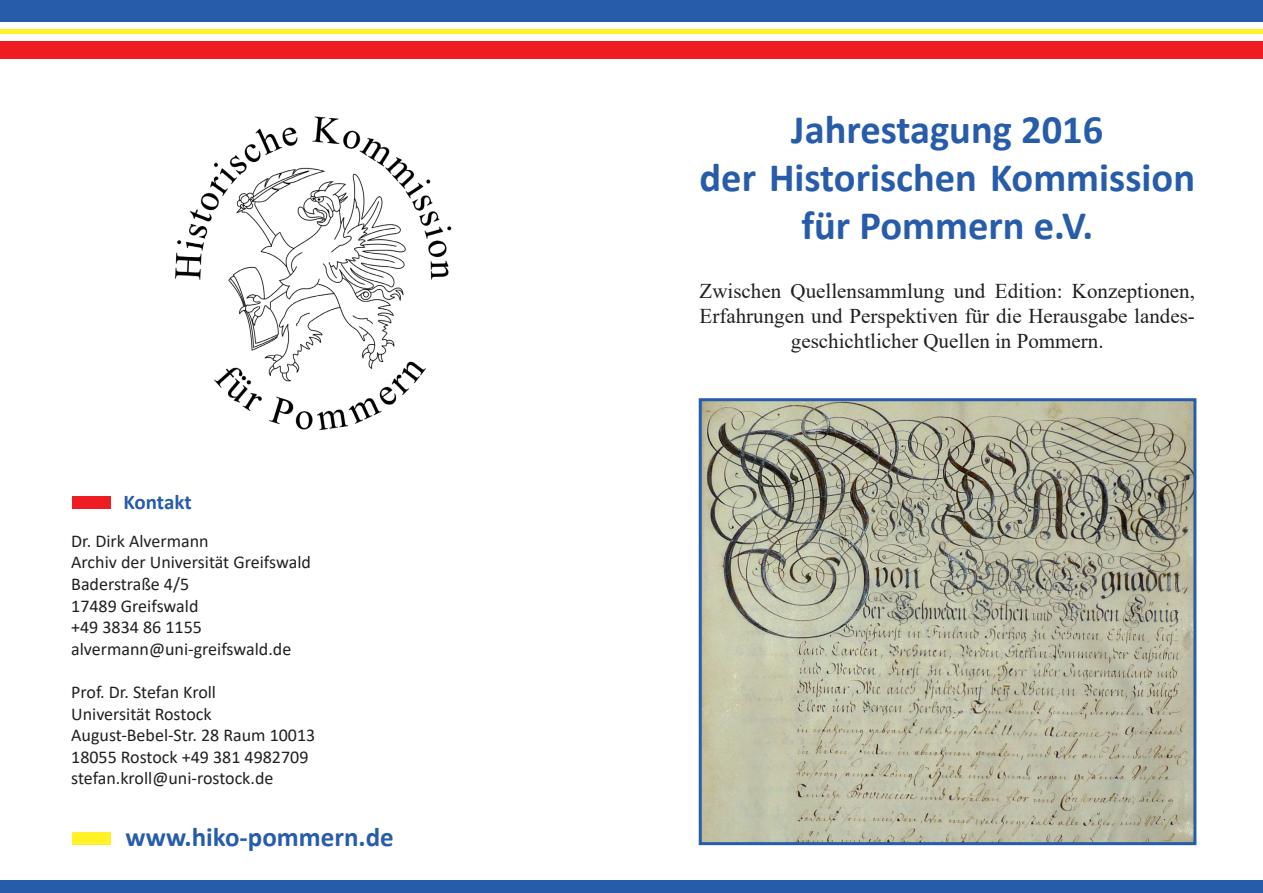
<style>
.page{position:relative;width:1263px;height:893px;background:#fff}
.page>*{position:absolute;margin:0;border:0;box-sizing:border-box;transform-origin:0 0}
.t1{font:700 40.5px/48px "Calibri";color:#275caa;text-align:center}
.t2{font:700 27px "Calibri";color:#275caa}
.t3{font:21px/25.2px "Times New Roman";color:#231f20;text-align:center}
.t4{font:700 21px "Calibri";letter-spacing:-.01em;color:#275caa}
.t5{font:18px/21.6px "Calibri";color:#231f20}
</style>
<div class="page">
<img style="left:703px;top:402px;width:489px;height:439px">
<div style="left:699px;top:398px;width:497px;height:447px;border:3px solid #275caa"></div>
<img style="left:175px;top:116px;width:277px;height:315px">
<div style="left:0;top:0;width:1263px;height:22px;background:#275caa"></div>
<hr style="left:0;top:30px;width:1263px;height:4px;background:#fff229">
<div style="left:0;top:42px;width:1263px;height:17px;background:#ee1d23"></div>
<div style="left:72px;top:496px;width:38px;height:13px;background:#ee1d23"></div>
<div style="left:72px;top:832px;width:38px;height:13px;background:#fff229"></div>
<div style="left:0;top:880px;width:1263px;height:13px;background:#275caa"></div>
<p class="t4" style="left:123px;top:487px;width:70px">Kontakt</p>
<p class="t5" style="left:71px;top:530px;width:241px">Dr. Dirk Alvermann<br>Archiv der Universität Greifswald<br>Baderstraße 4/5<br>17489 Greifswald<br>+49 3834 86 1155 alvermann@uni-greifswald.de</p>
<p class="t5" style="left:71px;top:681px;width:246px">Prof. Dr. Stefan Kroll<br>Universität Rostock<br>August-Bebel-Str. 28 Raum 10013<br>18055 Rostock +49 381 4982709 stefan.kroll@uni-rostock.de</p>
<h2 class="t2" style="left:125px;top:818px;width:270px">www.hiko-pommern.de</h2>
<h1 class="t1" style="left:699px;top:105px;width:497px">Jahrestagung 2016<br>der Historischen Kommission für Pommern e.V.</h1>
<p class="t3" style="left:699px;top:278px;width:497px">Zwischen Quellensammlung und Edition: Konzeptionen,<br>Erfahrungen und Perspektiven für die Herausgabe landes&shy;geschichtlicher Quellen in Pommern.</p>
</div>
